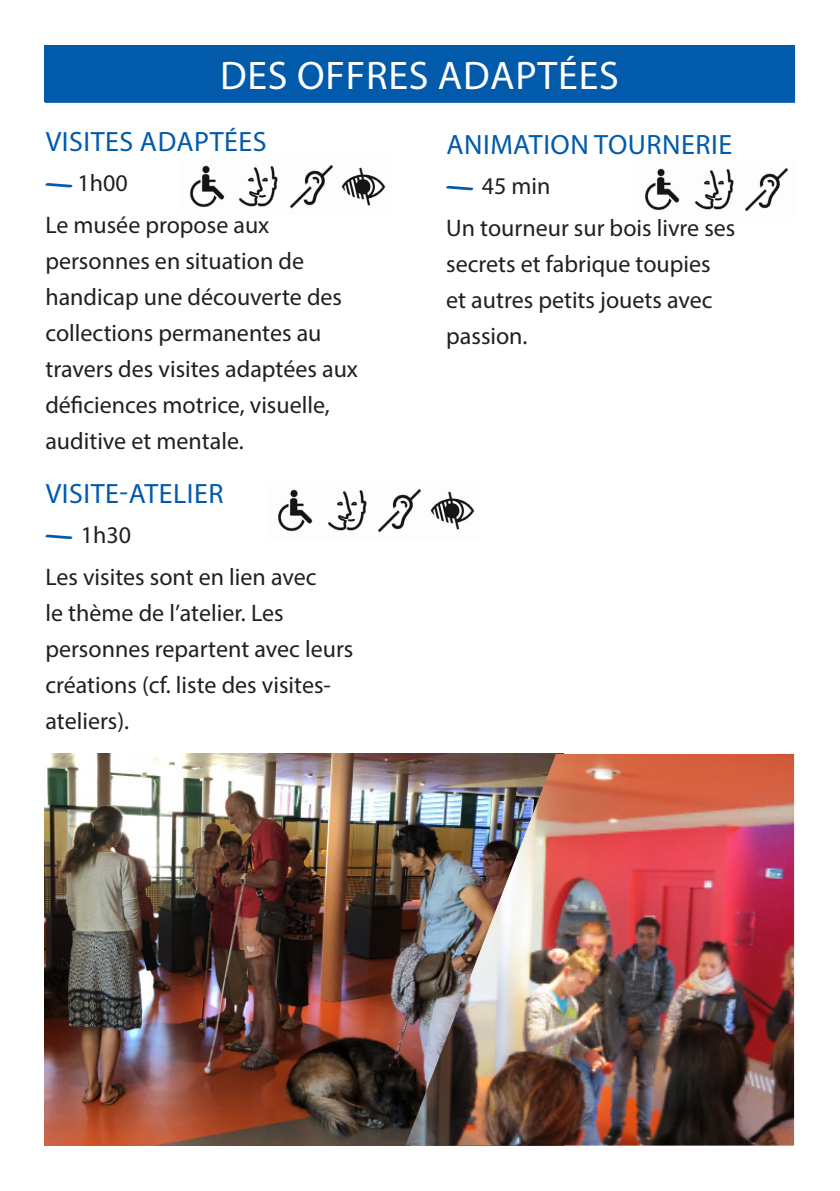
<style>
.page{position:relative;width:840px;height:1191px;background:#fff}
.page>*{position:absolute;margin:0;border:0;box-sizing:border-box;transform-origin:0 0}
.t1{font:40px "Myriad Pro";letter-spacing:.02em;color:#fff}
.Titre_des_activités{font:28px "Myriad Pro";letter-spacing:.02em;color:#015aaa}
.Texte_courant{font:24px/36px "Myriad Pro";color:#231f20}
</style>
<div class="page">
<svg style="left:45px;top:183px;width:28px;height:4px"></svg>
<svg style="left:446px;top:186px;width:27px;height:4px"></svg>
<svg style="left:45px;top:534px;width:28px;height:5px"></svg>
<div style="left:45px;top:46px;width:748px;height:56px;background:#015aaa"></div>
<hr style="left:45px;top:45px;width:749px;height:1px;background:#015aaa">
<hr style="left:792px;top:46px;width:2px;height:56px;background:#015aaa">
<hr style="left:45px;top:102px;width:749px;height:1px;background:#015aaa">
<img style="left:289px;top:165px;width:45px;height:44px">
<img style="left:239px;top:166px;width:39px;height:41px">
<img style="left:190px;top:165px;width:35px;height:43px">
<img style="left:341px;top:167px;width:45px;height:39px">
<img style="left:377px;top:489px;width:45px;height:44px">
<img style="left:328px;top:490px;width:39px;height:41px">
<img style="left:278px;top:489px;width:35px;height:43px">
<img style="left:430px;top:491px;width:45px;height:39px">
<img style="left:744px;top:168px;width:45px;height:44px">
<img style="left:695px;top:169px;width:39px;height:41px">
<img style="left:645px;top:168px;width:35px;height:43px">
<img style="left:45px;top:754px;width:360px;height:391px">
<img style="left:405px;top:754px;width:388px;height:391px">
<p class="t1" style="left:220px;top:51px;width:400px">DES OFFRES ADAPTÉES</p>
<p class="Titre_des_activités" style="left:46px;top:125px;width:222px">VISITES ADAPTÉES</p>
<p class="Texte_courant" style="left:77px;top:165px;width:52px">1h00</p>
<p class="Texte_courant" style="left:45px;top:207px;width:314px">Le musée propose aux personnes en situation de handicap une découverte des collections permanentes au travers des visites adaptées aux déficiences motrice, visuelle, auditive et mentale.</p>
<p class="Titre_des_activités" style="left:46px;top:476px;width:179px">VISITE-ATELIER</p>
<p class="Texte_courant" style="left:81px;top:516px;width:52px">1h30</p>
<p class="Texte_courant" style="left:45px;top:558px;width:309px">Les visites sont en lien avec<br>le thème de l’atelier. Les personnes repartent avec leurs créations (cf. liste des visites&shy;ateliers).</p>
<p class="Titre_des_activités" style="left:446px;top:128px;width:287px">ANIMATION TOURNERIE</p>
<p class="Texte_courant" style="left:481px;top:168px;width:70px">45 min</p>
<p class="Texte_courant" style="left:446px;top:209px;width:290px">Un tourneur sur bois livre ses secrets et fabrique toupies et autres petits jouets avec passion.</p>
</div>
